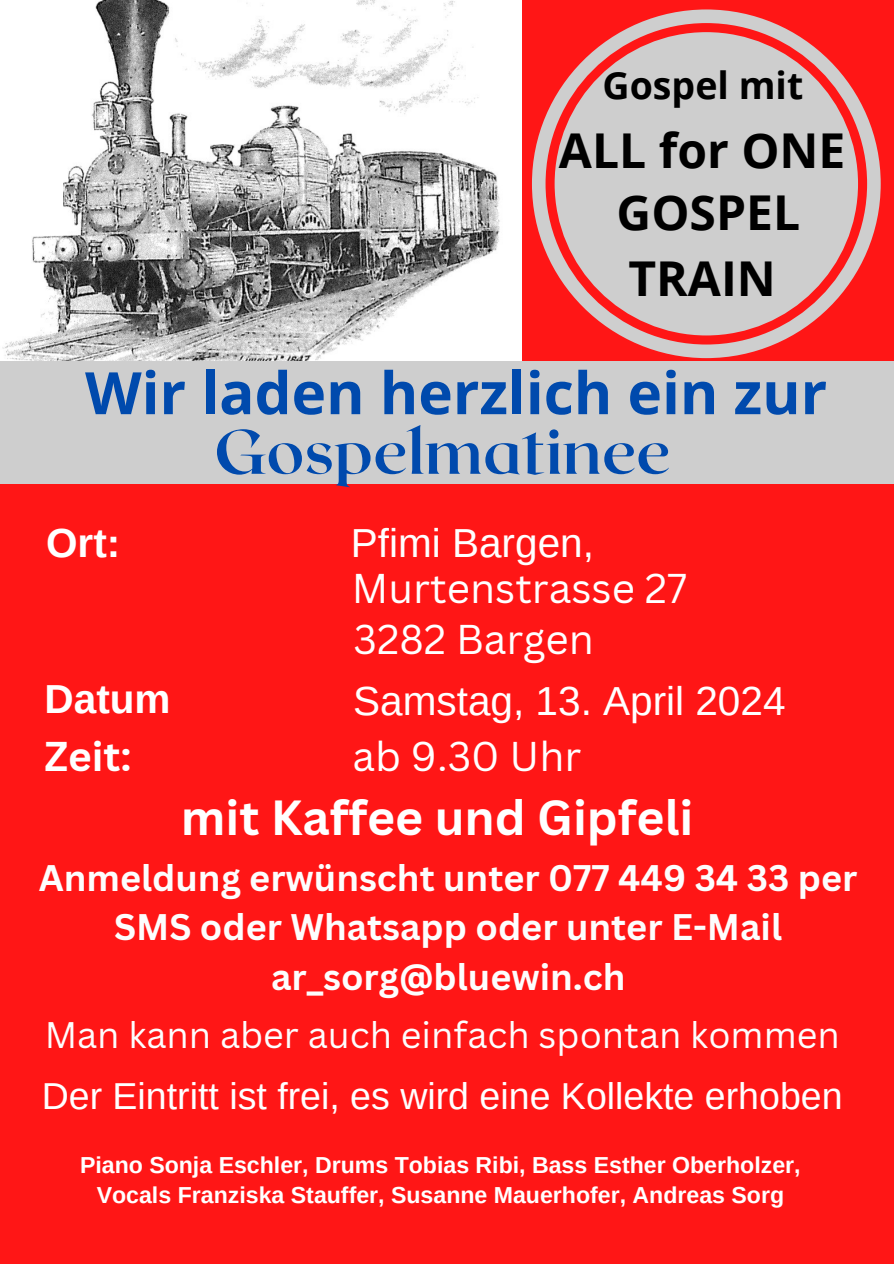
<style>
.page{position:relative;width:894px;height:1264px;background:#fff}
.page>*{position:absolute;margin:0;border:0;box-sizing:border-box;transform-origin:0 0}
.t1{font:700 62.4px "Roxborough CF";color:#004aad}
.t2{font:700 58.5px "Open Sans";color:#004aad}
.t3{font:700 48px/66.3px "Open Sans";color:#000}
.t4{font:700 48px "Canva Sans";color:#fff}
.t5{font:40.5px "Canva Sans";color:#fff}
.t6{font:40.5px "Arimo";color:#fff}
.t7{font:700 40.5px "Arimo";color:#fff}
.t8{font:700 40.5px "Canva Sans";color:#fff}
.t9{font:37.5px "Arimo";color:#fff}
.t10{font:700 37.5px "Open Sans";color:#000}
.t11{font:700 36px/49.5px "Canva Sans";color:#fdfdfd;text-align:center}
.t12{font:36px "Canva Sans";color:#fdfdfd}
.t13{font:700 23.1px "Arimo";color:#fff}
</style>
<div class="page">
<div style="left:0;top:0;width:893px;height:1263px;background:#ff1616"></div>
<img style="left:0;top:0;width:521px;height:361px">
<svg style="left:532px;top:9px;width:348px;height:349px"></svg>
<div style="left:554px;top:32px;width:303px;height:303px;background:#cecece;border-radius:50%"></div>
<div style="left:0;top:361px;width:893px;height:123px;background:#cecece"></div>
<h1 class="t10" style="left:602px;top:59px;width:202px">Gospel mit</h1>
<h3 class="t3" style="left:558px;top:116px;width:288px">ALL for ONE</h3>
<h2 class="t3" style="left:616px;top:178px;width:185px">GOSPEL<br>TRAIN</h2>
<h4 class="t2" style="left:85px;top:352px;width:743px">Wir laden herzlich ein zur</h4>
<h4 class="t7" style="left:46px;top:520px;width:76px">Ort:</h4>
<p class="t7" style="left:45px;top:676px;width:127px">Datum</p>
<h1 class="t1" style="left:214px;top:411px;width:457px">Gospelmatinee</h1>
<h4 class="t6" style="left:351px;top:520px;width:244px">Pfimi Bargen,</h4>
<h6 class="t5" style="left:352px;top:560px;width:336px">Murtenstrasse 27</h6>
<p class="t5" style="left:353px;top:611px;width:242px">3282 Bargen</p>
<h5 class="t6" style="left:353px;top:678px;width:433px">Samstag, 13. April 2024</h5>
<h5 class="t8" style="left:44px;top:727px;width:89px">Zeit:</h5>
<h3 class="t5" style="left:352px;top:727px;width:230px">ab 9.30 Uhr</h3>
<h4 class="t4" style="left:181px;top:783px;width:514px">mit Kaffee und Gipfeli</h4>
<h5 class="t11" style="left:39px;top:852px;width:819px">Anmeldung erwünscht unter 077 449 34 33 per<br>SMS oder Whatsapp oder unter E-Mail ar_sorg@bluewin.ch</h5>
<p class="t12" style="left:45px;top:1009px;width:796px">Man kann aber auch einfach spontan kommen</p>
<h5 class="t9" style="left:42px;top:1075px;width:802px">Der Eintritt ist frei, es wird eine Kollekte erhoben</h5>
<h5 class="t13" style="left:80px;top:1151px;width:721px">Piano Sonja Eschler, Drums Tobias Ribi, Bass Esther Oberholzer,</h5>
<h5 class="t13" style="left:97px;top:1182px;width:688px">Vocals Franziska Stauffer, Susanne Mauerhofer, Andreas Sorg</h5>
</div>
